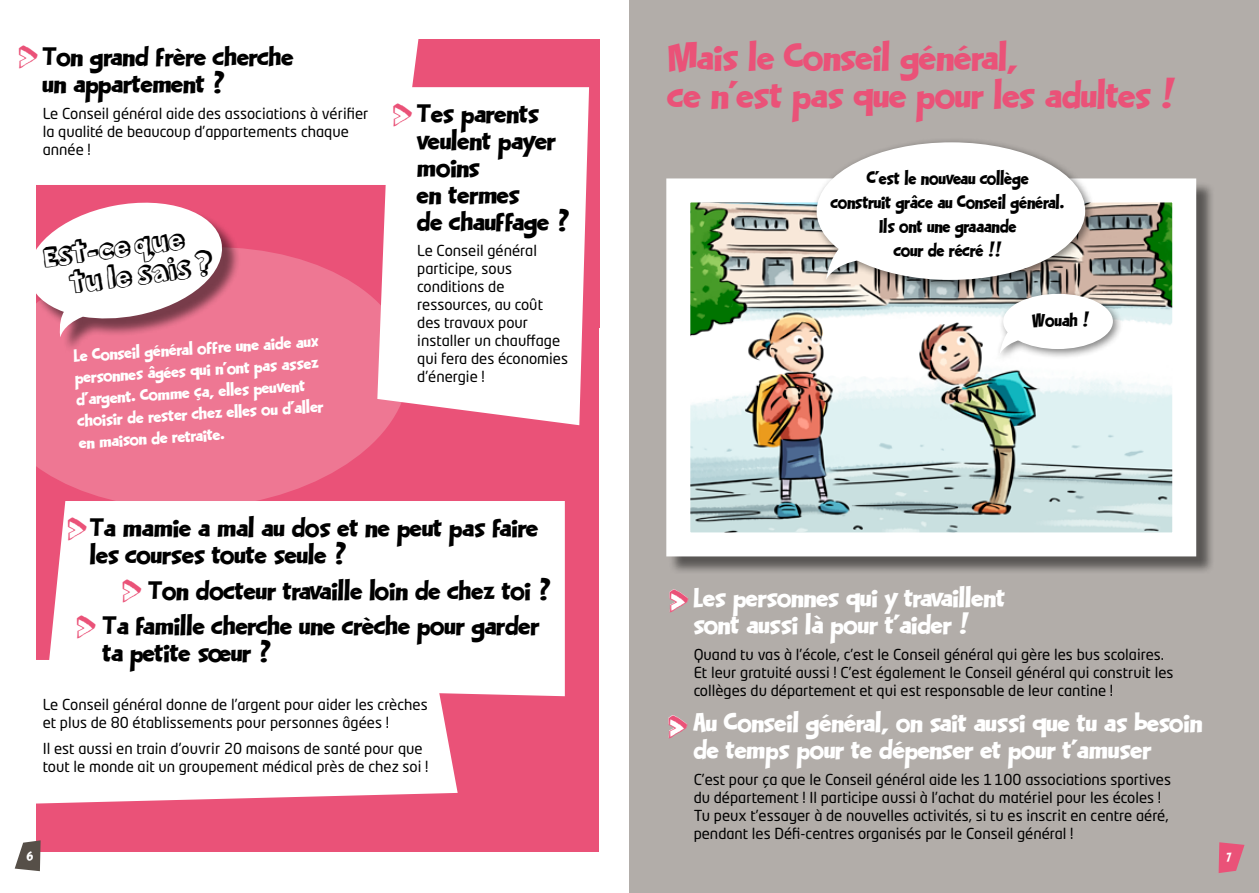
<style>
.page{position:relative;width:1259px;height:893px;background:#fff}
.page>*{position:absolute;margin:0;border:0;box-sizing:border-box;transform-origin:0 0}
.t1{font:44.7px/38.2px "LHF Happy Fun Ball REG";color:#ea5278}
.t2{font:31.5px/27px "LHF Happy Fun Ball REG";color:#000}
.t3{font:31.5px/27px "LHF Happy Fun Ball REG";color:#fff}
.t4{font:27px/29.8px "Bokka Shadow";color:#000;scale:1.07 1}
.t5{font:22.05px/23.7px "LHF Happy Fun Ball REG";color:#000;text-align:center;scale:.93 1}
.t6{font:20.25px/21.9px "LHF Happy Fun Ball REG";color:#fff}
.t7{font:15px/18px "Neo Tech Std";color:#000}
.t8{font:14.55px "LHF Happy Fun Ball REG";color:#fff;scale:.93 1}
</style>
<div class="page">
<div style="left:35px;top:39px;width:565px;height:814px;background:#ea5278"></div>
<svg style="left:35px;top:248px;width:354px;height:268px;background:#ed7390"></svg>
<div style="left:31px;top:205px;width:209px;height:149px;background:#ee7793"></div>
<svg style="left:35px;top:185px;width:205px;height:160px"></svg>
<svg style="left:377px;top:87px;width:212px;height:338px;background:#fdf2f5"></svg>
<div style="left:47px;top:501px;width:518px;height:195px;background:#fff"></div>
<div style="left:35px;top:660px;width:423px;height:144px;background:#fff"></div>
<div style="left:35px;top:39px;width:386px;height:146px;background:#fff"></div>
<svg style="left:15px;top:840px;width:26px;height:31px"></svg>
<div style="left:629px;top:0;width:630px;height:893px;background:#b2ada9"></div>
<svg style="left:1218px;top:842px;width:26px;height:31px"></svg>
<div style="left:668px;top:181px;width:546px;height:394px;background:#000;opacity:.5"></div>
<img style="left:691px;top:203px;width:480px;height:328px">
<div style="left:666px;top:178px;width:530px;height:378px;border:24px solid #fff"></div>
<div style="left:811px;top:137px;width:285px;height:154px;background:#000;opacity:.5"></div>
<svg style="left:814px;top:137px;width:273px;height:152px;background:#e4e2e1"></svg>
<div style="left:995px;top:289px;width:129px;height:75px;background:#000;opacity:.5"></div>
<div style="left:1003px;top:294px;width:110px;height:55px;background:#fff;border-radius:50%"></div>
<svg style="left:991px;top:323px;width:40px;height:38px"></svg>
<svg style="left:35px;top:45px;width:3px;height:25px"></svg>
<svg style="left:392px;top:103px;width:20px;height:24px"></svg>
<svg style="left:67px;top:517px;width:20px;height:24px"></svg>
<svg style="left:122px;top:579px;width:20px;height:25px"></svg>
<svg style="left:76px;top:615px;width:20px;height:24px"></svg>
<svg style="left:669px;top:589px;width:19px;height:23px"></svg>
<svg style="left:668px;top:715px;width:19px;height:23px"></svg>
<h2 class="t2" style="left:43px;top:44px;width:253px">Ton grand frère cherche un appartement ?</h2>
<p class="t7" style="left:43px;top:104px;width:327px">Le Conseil général aide des associations à vérifier la qualité de beaucoup d’appartements chaque année !</p>
<h3 class="t4" style="left:63px;top:239px;width:138px;text-indent:-23px;rotate:-8deg">Est-ce que tu le sais ?</h3>
<h3 class="t6" style="left:73px;top:344px;width:248px;rotate:-3deg">Le Conseil général offre une aide aux personnes âgées qui n’ont pas assez d’argent. Comme ça, elles peuvent choisir de rester chez elles ou d’aller en maison de retraite.</h3>
<h2 class="t2" style="left:417px;top:101px;width:152px">Tes parents veulent payer moins<br>en termes<br>de chauffage ?</h2>
<p class="t7" style="left:417px;top:242px;width:152px">Le Conseil général participe, sous conditions de ressources, au coût des travaux pour installer un chauffage qui fera des économies d’énergie !</p>
<h2 class="t2" style="left:90px;top:515px;width:450px">Ta mamie a mal au dos et ne peut pas faire les courses toute seule ?</h2>
<h2 class="t2" style="left:103px;top:574px;width:448px;line-height:35.5px;text-indent:46px">Ton docteur travaille loin de chez toi ?<br>Ta famille cherche une crèche pour garder</h2>
<h2 class="t2" style="left:103px;top:640px;width:169px">ta petite soeur ?</h2>
<p class="t7" style="left:43px;top:695px;width:386px">Le Conseil général donne de l’argent pour aider les crèches et plus de 80 établissements pour personnes âgées !</p>
<p class="t7" style="left:43px;top:739px;width:387px">Il est aussi en train d’ouvrir 20 maisons de santé pour que tout le monde ait un groupement médical près de chez soi !</p>
<h1 class="t1" style="left:668px;top:39px;width:509px">Mais le Conseil général,<br>ce n’est pas que pour les adultes !</h1>
<h3 class="t5" style="left:831px;top:167px;width:252px">C’est le nouveau collège<br>construit grâce au Conseil général.<br>Ils ont une graaande<br>cour de récré !!</h3>
<h3 class="t5" style="left:1032px;top:309px;width:63px">Wouah !</h3>
<h2 class="t3" style="left:693px;top:585px;width:313px">Les personnes qui y travaillent sont aussi là pour t’aider !</h2>
<p class="t7" style="left:693px;top:645px;width:481px">Quand tu vas à l’école, c’est le Conseil général qui gère les bus scolaires.<br>Et leur gratuité aussi ! C’est également le Conseil général qui construit les collèges du département et qui est responsable de leur cantine !</p>
<h2 class="t3" style="left:693px;top:710px;width:510px">Au Conseil général, on sait aussi que tu as besoin de temps pour te dépenser et pour t’amuser</h2>
<p class="t7" style="left:693px;top:770px;width:479px">C’est pour ça que le Conseil général aide les 1100 associations sportives du département ! Il participe aussi à l’achat du matériel pour les écoles !<br>Tu peux t’essayer à de nouvelles activités, si tu es inscrit en centre aéré, pendant les Défi-centres organisés par le Conseil général !</p>
<p class="t8" style="left:27px;top:849px;width:8px">6</p>
<p class="t8" style="left:1226px;top:849px;width:7px">7</p>
</div>
